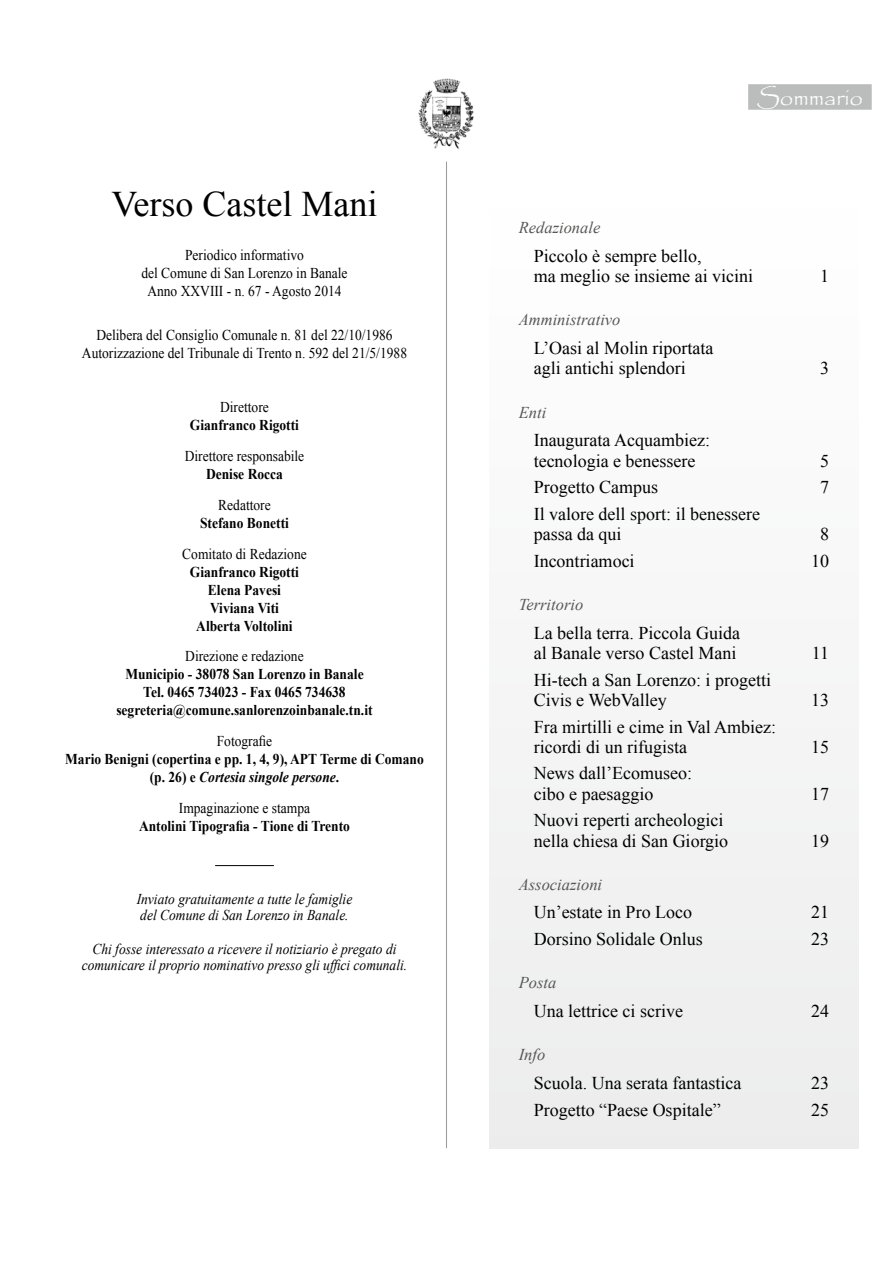
<style>
.page{position:relative;width:893px;height:1263px;background:#fff}
.page>*{position:absolute;margin:0;border:0;box-sizing:border-box;transform-origin:0 0}
.t1{font:36px "Times New Roman";color:#000}
.t2{font:24px "Papyrus";color:#fff}
.t3{font:18px/20.2px "Times New Roman";color:#000}
.t4{font:italic 16.5px "Times New Roman";color:#565655}
.t5{font:700 15px/18px "Times New Roman";color:#000;text-align:center;scale:.9 1}
.t6{font:15px/18px "Times New Roman";color:#000;text-align:center;scale:.9 1}
.t7{font:italic 15px/16.5px "Times New Roman";color:#000;scale:.9 1}
.s1{font-style:italic}
</style>
<div class="page">
<img style="left:418px;top:78px;width:56px;height:72px">
<hr style="left:215px;top:865px;width:59px;height:1px;background:#000">
<div style="left:489px;top:189px;width:370px;height:959px;background:#f5f6f6"></div>
<hr style="left:446px;top:162px;width:1px;height:986px;background:#9c9c9d">
<div style="left:748px;top:84px;width:124px;height:26px;background:#bbbcbc"></div>
<h1 class="t1" style="left:112px;top:180px;width:267px">Verso Castel Mani</h1>
<p class="t6" style="left:141px;top:246px;width:231px">Periodico informativo<br>del Comune di San Lorenzo in Banale<br>Anno XXVIII - n. 67 - Agosto 2014</p>
<p class="t6" style="left:82px;top:326px;width:363px">Delibera del Consiglio Comunale n. 81 del 22/10/1986<br>Autorizzazione del Tribunale di Trento n. 592 del 21/5/1988</p>
<p class="t6" style="left:220px;top:398px;width:56px">Direttore</p>
<p class="t5" style="left:190px;top:416px;width:123px">Gianfranco Rigotti</p>
<p class="t6" style="left:185px;top:447px;width:134px">Direttore responsabile</p>
<p class="t5" style="left:206px;top:465px;width:87px">Denise Rocca</p>
<p class="t6" style="left:218px;top:496px;width:60px">Redattore</p>
<p class="t5" style="left:200px;top:513px;width:100px">Stefano Bonetti</p>
<p class="t6" style="left:182px;top:544px;width:140px">Comitato di Redazione</p>
<p class="t5" style="left:190px;top:562px;width:123px">Gianfranco Rigotti<br>Elena Pavesi<br>Viviana Viti<br>Alberta Voltolini</p>
<p class="t6" style="left:185px;top:647px;width:133px">Direzione e redazione</p>
<p class="t5" style="left:116px;top:665px;width:286px">Municipio - 38078 San Lorenzo in Banale<br>Tel. 0465 734023 - Fax 0465 734638 segreteria@comune.sanlorenzoinbanale.tn.it</p>
<p class="t6" style="left:217px;top:732px;width:63px">Fotografie</p>
<p class="t5" style="left:65px;top:750px;width:400px">Mario Benigni (copertina e pp. 1, 4, 9), APT Terme di Comano (p. 26) e <span class="s1">Cortesia singole persone</span>.</p>
<p class="t6" style="left:179px;top:799px;width:147px">Impaginazione e stampa</p>
<p class="t5" style="left:139px;top:816px;width:236px">Antolini Tipografia - Tione di Trento</p>
<p class="t7" style="left:137px;top:890px;width:241px">Inviato gratuitamente a tutte le famiglie del Comune di San Lorenzo in Banale.</p>
<p class="t7" style="left:82px;top:940px;width:363px;text-align:center">Chi fosse interessato a ricevere il notiziario è pregato di comunicare il proprio nominativo presso gli uffici comunali.</p>
<h2 class="t2" style="left:757px;top:82px;width:108px">Sommario</h2>
<p class="t4" style="left:519px;top:216px;width:83px">Redazionale</p>
<p class="t3" style="left:534px;top:246px;width:221px">Piccolo è sempre bello,<br>ma meglio se insieme ai vicini</p>
<p class="t4" style="left:519px;top:309px;width:103px">Amministrativo</p>
<p class="t3" style="left:534px;top:338px;width:181px">L’Oasi al Molin riportata agli antichi splendori</p>
<p class="t4" style="left:519px;top:401px;width:29px">Enti</p>
<p class="t3" style="left:534px;top:430px;width:178px">Inaugurata Acquambiez: tecnologia e benessere</p>
<p class="t3" style="left:820px;top:266px;width:10px">1</p>
<p class="t3" style="left:820px;top:358px;width:10px">3</p>
<p class="t3" style="left:820px;top:450px;width:10px">5</p>
<p class="t3" style="left:534px;top:477px;width:126px">Progetto Campus</p>
<p class="t3" style="left:820px;top:477px;width:10px">7</p>
<p class="t3" style="left:534px;top:503px;width:228px">Il valore dell sport: il benessere passa da qui</p>
<p class="t3" style="left:820px;top:524px;width:10px">8</p>
<p class="t3" style="left:534px;top:550px;width:102px">Incontriamoci</p>
<p class="t3" style="left:811px;top:550px;width:19px">10</p>
<p class="t4" style="left:519px;top:593px;width:66px">Territorio</p>
<p class="t3" style="left:534px;top:622px;width:208px">La bella terra. Piccola Guida al Banale verso Castel Mani</p>
<p class="t3" style="left:812px;top:642px;width:19px">11</p>
<p class="t3" style="left:534px;top:669px;width:239px">Hi-tech a San Lorenzo: i progetti<br>Civis e WebValley</p>
<p class="t3" style="left:534px;top:716px;width:244px">Fra mirtilli e cime in Val Ambiez: ricordi di un rifugista</p>
<p class="t3" style="left:534px;top:763px;width:160px">News dall’Ecomuseo: cibo e paesaggio</p>
<p class="t3" style="left:534px;top:810px;width:196px">Nuovi reperti archeologici nella chiesa di San Giorgio</p>
<p class="t3" style="left:811px;top:689px;width:19px">13</p>
<p class="t3" style="left:811px;top:736px;width:19px">15</p>
<p class="t3" style="left:811px;top:783px;width:19px">17</p>
<p class="t3" style="left:811px;top:830px;width:19px">19</p>
<p class="t4" style="left:519px;top:873px;width:85px">Associazioni</p>
<p class="t3" style="left:534px;top:902px;width:160px">Un’estate in Pro Loco</p>
<p class="t3" style="left:811px;top:902px;width:19px">21</p>
<p class="t3" style="left:534px;top:929px;width:171px">Dorsino Solidale Onlus</p>
<p class="t3" style="left:811px;top:929px;width:19px">23</p>
<p class="t4" style="left:519px;top:971px;width:39px">Posta</p>
<p class="t3" style="left:534px;top:1001px;width:151px">Una lettrice ci scrive</p>
<p class="t3" style="left:811px;top:1001px;width:19px">24</p>
<p class="t4" style="left:519px;top:1043px;width:28px">Info</p>
<p class="t3" style="left:534px;top:1072px;width:209px">Scuola. Una serata fantastica</p>
<p class="t3" style="left:811px;top:1072px;width:19px">23</p>
<p class="t3" style="left:534px;top:1099px;width:188px">Progetto “Paese Ospitale”</p>
<p class="t3" style="left:811px;top:1099px;width:19px">25</p>
</div>
